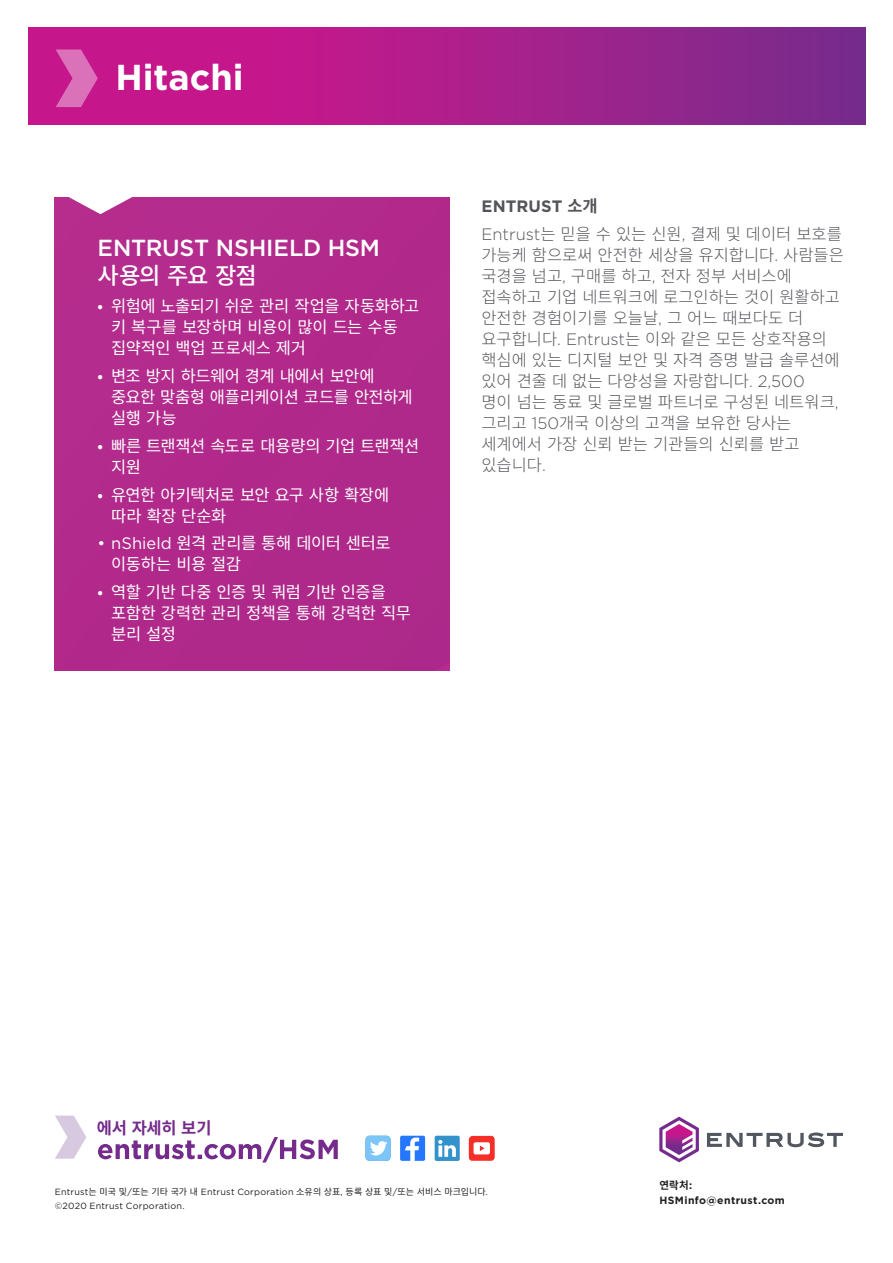
<style>
.page{position:relative;width:893px;height:1263px;background:#fff}
.page>*{position:absolute;margin:0;border:0;box-sizing:border-box;transform-origin:0 0}
.t1{font:700 36px "Gotham";color:#fff}
.t2{font:500 23.25px "Gotham";letter-spacing:-.005em;color:#fff}
.t3{font:500 23.25px "Noto Sans CJ Kkr";letter-spacing:-.05em;color:#fff}
.t4{font:300 16.5px/21px "Noto Sans CJ Kkr";color:#54555a}
.t5{font:16.5px/21px "Noto Sans CJ Kkr";letter-spacing:-.025em;color:#fff}
.t6{font:700 16.5px "Gotham";letter-spacing:.005em;color:#54555a}
.t7{font:700 16.5px "Noto Sans CJ Kkr";letter-spacing:-.01em;color:#742b8b}
.t8{font:700 10.5px "Gotham";letter-spacing:.035em;color:#231f20}
.t9{font:700 10.5px "Noto Sans CJ Kkr";color:#231f20}
.t10{font:9px "Noto Sans CJ Kkr";color:#231f20}
.t11{font:9px "Gotham";letter-spacing:.025em;color:#231f20}
.s1{font-family:"Gotham"}
.s2{font-family:"Noto Sans CJ Kkr"}
</style>
<div class="page">
<div style="left:54px;top:197px;width:395px;height:473px;background:#b1298b"></div>
<svg style="left:67px;top:197px;width:67px;height:17px"></svg>
<svg style="left:29px;top:27px;width:837px;height:98px;background:#a91e8b"></svg>
<svg style="left:56px;top:50px;width:42px;height:57px;background:#d24da7"></svg>
<div style="left:400px;top:1136px;width:25px;height:25px;background:#2577ff;border-radius:2px"></div>
<svg style="left:405px;top:1137px;width:14px;height:24px"></svg>
<div style="left:435px;top:1136px;width:25px;height:25px;background:#3392cc;border-radius:2px"></div>
<svg style="left:438px;top:1140px;width:18px;height:17px"></svg>
<div style="left:365px;top:1136px;width:26px;height:25px;background:#7bc5f8;border-radius:4px"></div>
<svg style="left:370px;top:1141px;width:17px;height:14px"></svg>
<svg style="left:469px;top:1136px;width:26px;height:25px"></svg>
<svg style="left:98px;top:1137px;width:240px;height:25px"></svg>
<svg style="left:55px;top:1115px;width:31px;height:44px"></svg>
<svg style="left:707px;top:1132px;width:136px;height:15px"></svg>
<svg style="left:659px;top:1117px;width:40px;height:45px"></svg>
<h1 class="t1" style="left:115px;top:54px;width:130px">Hitachi</h1>
<h2 class="t2" style="left:98px;top:233px;width:284px">ENTRUST NSHIELD HSM</h2>
<h2 class="t3" style="left:98px;top:262px;width:161px">사용의 주요 장점</h2>
<p class="t5" style="left:111px;top:296px;width:310px;text-indent:-14px">• 위험에 노출되기 쉬운 관리 작업을 자동화하고 키 복구를 보장하며 비용이 많이 드는 수동 집약적인 백업 프로세스 제거</p>
<p class="t5" style="left:111px;top:366px;width:303px;text-indent:-14px">• 변조 방지 하드웨어 경계 내에서 보안에 중요한 맞춤형 애플리케이션 코드를 안전하게 실행 가능</p>
<p class="t5" style="left:111px;top:436px;width:310px;text-indent:-14px">• 빠른 트랜잭션 속도로 대용량의 기업 트랜잭션 지원</p>
<p class="t5" style="left:111px;top:484px;width:280px;text-indent:-13px">• 유연한 아키텍처로 보안 요구 사항 확장에 따라 확장 단순화</p>
<p class="t5" style="left:111px;top:533px;width:281px;text-indent:-13px"><span class="s1">• nShield</span> 원격 관리를 통해 데이터 센터로 이동하는 비용 절감</p>
<p class="t5" style="left:111px;top:582px;width:301px;text-indent:-13px">• 역할 기반 다중 인증 및 쿼럼 기반 인증을 포함한 강력한 관리 정책을 통해 강력한 직무 분리 설정</p>
<p class="t6" style="left:481px;top:195px;width:118px">ENTRUST <span class="s2">소개</span></p>
<p class="t4" style="left:481px;top:224px;width:364px"><span class="s1">Entrust</span>는 믿을 수 있는 신원<span class="s1">,</span> 결제 및 데이터 보호를 가능케 함으로써 안전한 세상을 유지합니다<span class="s1">.</span> 사람들은 국경을 넘고<span class="s1">,</span> 구매를 하고<span class="s1">,</span> 전자 정부 서비스에 접속하고 기업 네트워크에 로그인하는 것이 원활하고 안전한 경험이기를 오늘날<span class="s1">,</span> 그 어느 때보다도 더 요구합니다<span class="s1">. Entrust</span>는 이와 같은 모든 상호작용의 핵심에 있는 디지털 보안 및 자격 증명 발급 솔루션에 있어 견줄 데 없는 다양성을 자랑합니다<span class="s1">. 2,500<br></span>명이 넘는 동료 및 글로벌 파트너로 구성된 네트워크<span class="s1">, </span>그리고 <span class="s1">150</span>개국 이상의 고객을 보유한 당사는 세계에서 가장 신뢰 받는 기관들의 신뢰를 받고 있습니다<span class="s1">.</span></p>
<p class="t7" style="left:97px;top:1118px;width:116px">에서 자세히 보기</p>
<p class="t10" style="left:55px;top:1187px;width:434px"><span class="s1">Entrust</span>는 미국 및<span class="s1">/</span>또는 기타 국가 내 <span class="s1">Entrust Corporation</span> 소유의 상표<span class="s1">,</span> 등록 상표 및<span class="s1">/</span>또는 서비스 마크입니다<span class="s1">.</span></p>
<p class="t11" style="left:55px;top:1200px;width:131px">©2020 Entrust Corporation.</p>
<p class="t9" style="left:659px;top:1179px;width:34px">연락처<span class="s1">:</span></p>
<p class="t8" style="left:659px;top:1193px;width:127px">HSMinfo@entrust.com</p>
</div>
